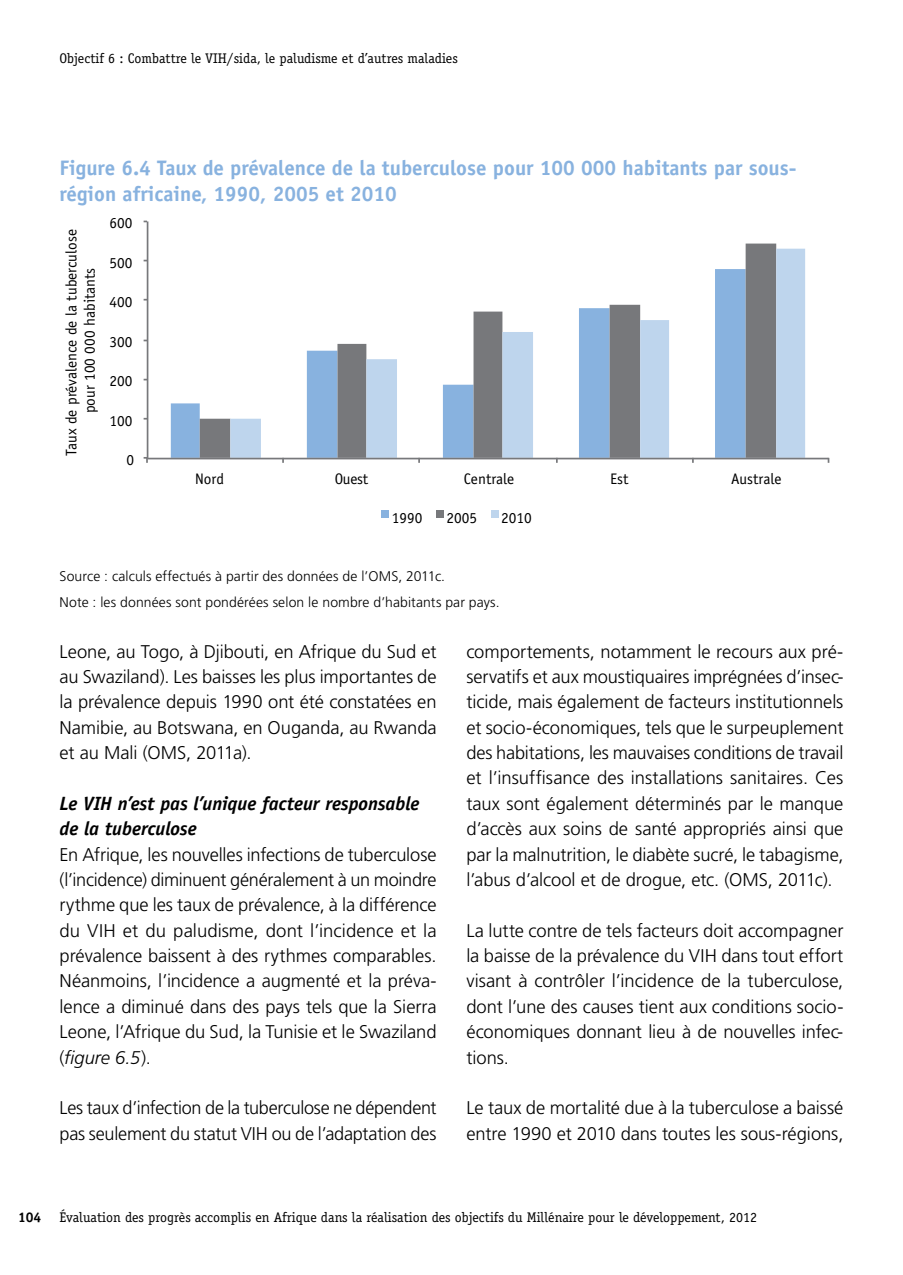
<style>
.page{position:relative;width:903px;height:1275px;background:#fff}
.page>*{position:absolute;margin:0;border:0;box-sizing:border-box;transform-origin:0 0}
.t1{font:700 21px/25.4px "Officina Sans Std";color:#88b2df}
.t2{font:italic 700 19.25px/25.4px "Officina Sans Std";letter-spacing:-.005em;color:#000}
.t3{font:300 18.38px/25.4px "Frutiger LT Std";letter-spacing:-.005em;color:#000;text-align:justify}
.t4{font:15.22px/18.4px "Officina Sans Std";color:#000;text-align:center}
.t5{font:14px "Officina Serif Std";color:#000}
.t6{font:300 14px/25.4px "Frutiger LT Std";letter-spacing:.01em;color:#000}
.t7{font:700 14px "Officina Serif Std";color:#000}
.s1{font-style:italic}
</style>
<div class="page">
<div style="left:171px;top:403px;width:29px;height:55px;background:#88b2df"></div>
<svg style="left:200px;top:244px;width:576px;height:214px"></svg>
<svg style="left:230px;top:249px;width:575px;height:209px"></svg>
<hr style="left:147px;top:221px;width:1px;height:238px;background:#77787b">
<hr style="left:148px;top:458px;width:680px;height:1px;background:#77787b">
<svg style="left:144px;top:457px;width:4px;height:6px"></svg>
<div style="left:382px;top:511px;width:7px;height:7px;background:#88b2df"></div>
<div style="left:436px;top:511px;width:8px;height:7px;background:#77787b"></div>
<div style="left:491px;top:511px;width:7px;height:7px;background:#bed5ed"></div>
<p class="t5" style="left:60px;top:50px;width:400px">Objectif 6 : Combattre le VIH/sida, le paludisme et d’autres maladies</p>
<p class="t1" style="left:60px;top:155px;width:738px">Figure 6.4 Taux de prévalence de la tuberculose pour 100 000 habitants par sous&shy;région africaine, 1990, 2005 et 2010</p>
<p class="t4" style="left:62px;top:456px;width:228px;rotate:-90deg">Taux de prévalence de la tuberculose pour 100 000 habitants</p>
<p class="t4" style="left:110px;top:214px;width:24px">600</p>
<p class="t4" style="left:110px;top:253px;width:24px">500</p>
<p class="t4" style="left:110px;top:293px;width:24px">400</p>
<p class="t4" style="left:110px;top:332px;width:24px">300</p>
<p class="t4" style="left:110px;top:372px;width:24px">200</p>
<p class="t4" style="left:110px;top:412px;width:24px">100</p>
<p class="t4" style="left:127px;top:451px;width:9px">0</p>
<p class="t4" style="left:195px;top:470px;width:30px">Nord</p>
<p class="t4" style="left:335px;top:470px;width:35px">Ouest</p>
<p class="t4" style="left:464px;top:470px;width:52px">Centrale</p>
<p class="t4" style="left:610px;top:470px;width:20px">Est</p>
<p class="t4" style="left:731px;top:470px;width:52px">Australe</p>
<p class="t4" style="left:392px;top:509px;width:32px">1990</p>
<p class="t4" style="left:446px;top:509px;width:32px">2005</p>
<p class="t4" style="left:501px;top:509px;width:32px">2010</p>
<p class="t6" style="left:60px;top:564px;width:442px">Source : calculs effectués à partir des données de l’OMS, 2011c.<br>Note : les données sont pondérées selon le nombre d’habitants par pays.</p>
<p class="t3" style="left:60px;top:639px;width:379px">Leone, au Togo, à Djibouti, en Afrique du Sud et au Swaziland). Les baisses les plus importantes de la prévalence depuis 1990 ont été constatées en Namibie, au Botswana, en Ouganda, au Rwanda et au Mali (OMS, 2011a).</p>
<p class="t2" style="left:60px;top:790px;width:361px">Le VIH n’est pas l’unique facteur responsable de la tuberculose</p>
<p class="t3" style="left:60px;top:842px;width:379px">En Afrique, les nouvelles infections de tuberculose (l’incidence) diminuent généralement à un moindre rythme que les taux de prévalence, à la différence du VIH et du paludisme, dont l’incidence et la prévalence baissent à des rythmes comparables.<br>Néanmoins, l’incidence a augmenté et la préva&shy;lence a diminué dans des pays tels que la Sierra Leone, l’Afrique du Sud, la Tunisie et le Swaziland (<span class="s1">figure 6.5</span>).</p>
<p class="t3" style="left:60px;top:1095px;width:379px">Les taux d’infection de la tuberculose ne dépendent pas seulement du statut VIH ou de l’adaptation des</p>
<p class="t3" style="left:466px;top:639px;width:379px">comportements, notamment le recours aux pré&shy;servatifs et aux moustiquaires imprégnées d’insec&shy;ticide, mais également de facteurs institutionnels et socio-économiques, tels que le surpeuplement des habitations, les mauvaises conditions de travail et l’insuffisance des installations sanitaires. Ces taux sont également déterminés par le manque d’accès aux soins de santé appropriés ainsi que par la malnutrition, le diabète sucré, le tabagisme, l’abus d’alcool et de drogue, etc. (OMS, 2011c).</p>
<p class="t3" style="left:466px;top:918px;width:379px">La lutte contre de tels facteurs doit accompagner la baisse de la prévalence du VIH dans tout effort visant à contrôler l’incidence de la tuberculose, dont l’une des causes tient aux conditions socio&shy;économiques donnant lieu à de nouvelles infec&shy;tions.</p>
<p class="t3" style="left:466px;top:1095px;width:379px">Le taux de mortalité due à la tuberculose a baissé entre 1990 et 2010 dans toutes les sous-régions,</p>
<p class="t7" style="left:18px;top:1208px;width:25px">104</p>
<p class="t5" style="left:60px;top:1209px;width:699px">Évaluation des progrès accomplis en Afrique dans la réalisation des objectifs du Millénaire pour le développement, 2012</p>
</div>
